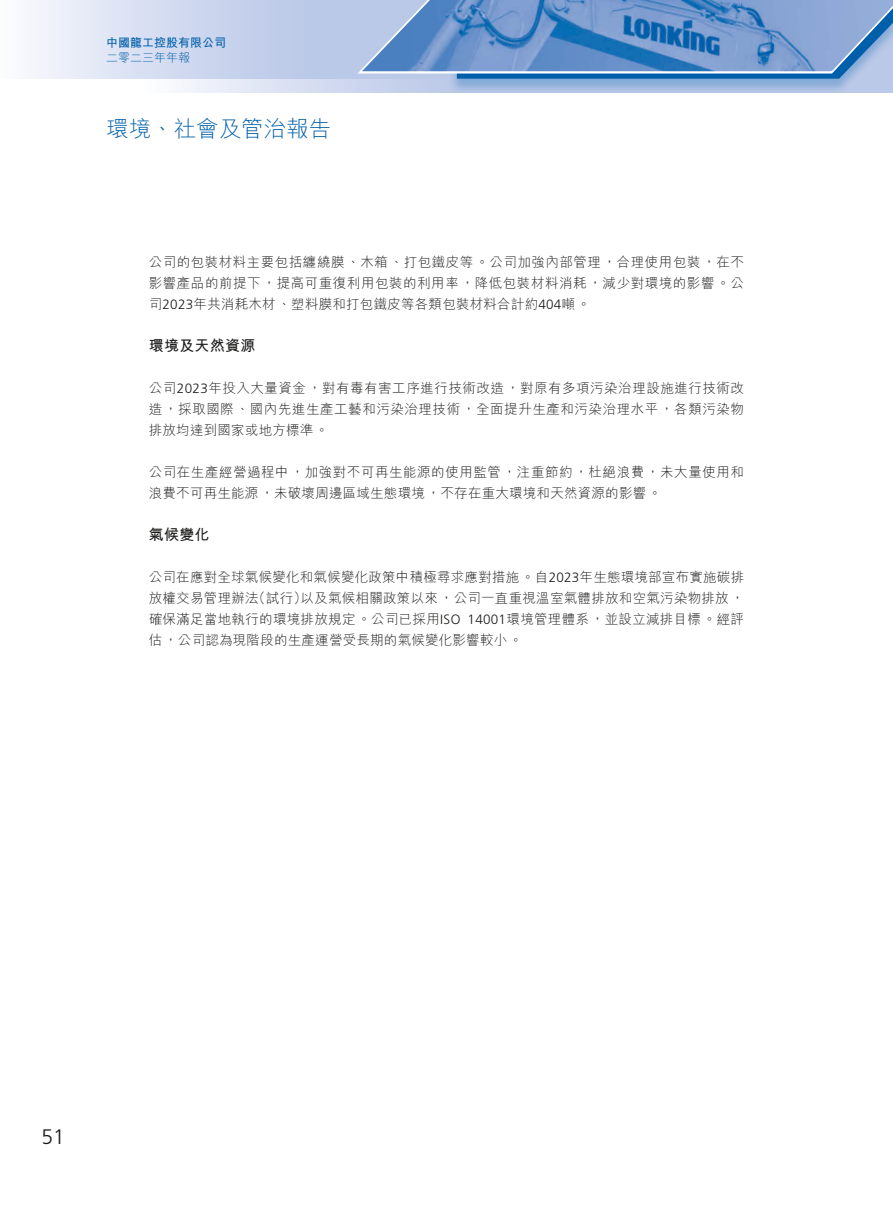
<style>
.page{position:relative;width:893px;height:1212px;background:#fff}
.page>*{position:absolute;margin:0;border:0;box-sizing:border-box;transform-origin:0 0}
.t1{font:300 22.5px "M Hei HK";color:#005faa}
.t2{font:300 21px "Frutiger LT Std";color:#1c1c1b}
.t3{font:700 15px "M Hei HK";letter-spacing:.015em;color:#1c1c1b}
.t4{font:300 13.5px/21px "M Hei HK";letter-spacing:.02em;color:#1c1c1b;text-align:justify}
.t5{font:300 13.5px/21px "M Hei HK";letter-spacing:.04em;color:#1c1c1b}
.t6{font:700 12px "M Hei HK";color:#005faa}
.t7{font:300 12px "M Hei HK";color:#005faa}
.s1{font-family:"Frutiger LT Std"}
</style>
<div class="page">
<svg style="left:183px;top:79px;width:265px;height:14px;background:#d5ddf1"></svg>
<svg style="left:30px;top:0;width:325px;height:79px;background:#d1d9ef"></svg>
<div style="left:448px;top:0;width:445px;height:93px;background:#005faa;opacity:.3"></div>
<svg style="left:355px;top:0;width:538px;height:79px;background:#6d98cc"></svg>
<p class="t6" style="left:106px;top:34px;width:121px">中國龍工控股有限公司</p>
<p class="t7" style="left:106px;top:49px;width:85px">二零二三年年報</p>
<h1 class="t1" style="left:106px;top:113px;width:226px">環境、社會及管治報告</h1>
<p class="t4" style="left:149px;top:251px;width:597px">公司的包裝材料主要包括纏繞膜、木箱、打包鐵皮等。公司加強內部管理，合理使用包裝，在不影響產品的前提下，提高可重復利用包裝的利用率，降低包裝材料消耗，減少對環境的影響。公司<span class="s1">2023</span>年共消耗木材、塑料膜和打包鐵皮等各類包裝材料合計約<span class="s1">404</span>噸。</p>
<p class="t3" style="left:149px;top:335px;width:108px">環境及天然資源</p>
<p class="t4" style="left:149px;top:377px;width:597px">公司<span class="s1">2023</span>年投入大量資金，對有毒有害工序進行技術改造，對原有多項污染治理設施進行技術改造，採取國際、國內先進生產工藝和污染治理技術，全面提升生產和污染治理水平，各類污染物排放均達到國家或地方標準。</p>
<p class="t5" style="left:149px;top:461px;width:597px">公司在生產經營過程中，加強對不可再生能源的使用監管，注重節約，杜絕浪費，未大量使用和浪費不可再生能源，未破壞周邊區域生態環境，不存在重大環境和天然資源的影響。</p>
<p class="t3" style="left:149px;top:524px;width:62px">氣候變化</p>
<p class="t4" style="left:149px;top:566px;width:597px;text-align:right">公司在應對全球氣候變化和氣候變化政策中積極尋求應對措施。自<span class="s1">2023</span>年生態環境部宣布實施碳排以及氣候相關政策以來，公司一直重視溫室氣體排放和空氣污染物排放，</p>
<p class="t4" style="left:149px;top:587px;width:111px">放權交易管理辦法</p>
<p class="t4" style="left:252px;top:587px;width:56px">（試行）</p>
<p class="t4" style="left:149px;top:608px;width:375px">確保滿足當地執行的環境排放規定。公司已採用<span class="s1">ISO<br></span>估，公司認為現階段的生產運營受長期的氣候變化影響較小。</p>
<p class="t4" style="left:468px;top:608px;width:278px"><span class="s1">14001</span>環境管理體系，並設立減排目標。經評</p>
<h2 class="t2" style="left:41px;top:1125px;width:25px">51</h2>
</div>
